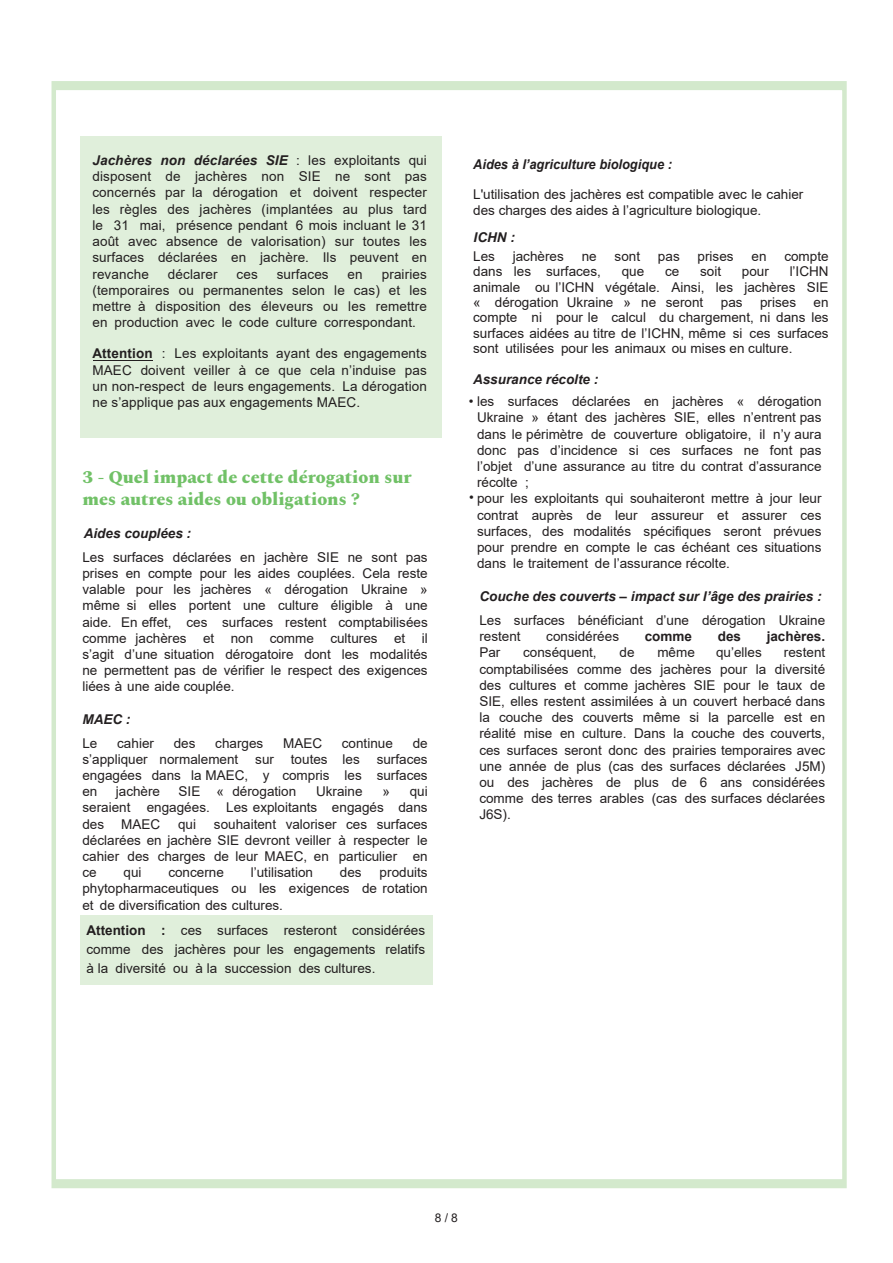
<style>
.page{position:relative;width:893px;height:1263px;background:#fff}
.page>*{position:absolute;margin:0;border:0;box-sizing:border-box;transform-origin:0 0}
.t1{font:800 18px/21.6px "Spectral";color:#71c167}
.t2{font:13.5px/16.2px "Arial";color:#231f20;text-align:justify}
.t3{font:13.5px/15.5px "Arial";color:#221e1f;text-align:justify}
.t4{font:italic 700 13.5px "Arial";color:#231f20}
.t5{font:italic 700 13.5px "Arial";color:#221e1f;scale:.95 1}
.t6{font:700 13.5px "Arial";color:#231f20}
.t7{font:12px "Arial";color:#231f20}
.s1{font-weight:700;font-style:italic}
.s2{font-weight:700}
.s3{color:#fff}
</style>
<div class="page">
<div style="left:51px;top:82px;width:797px;height:1105px;border:6px solid #d3e9cc"></div>
<div style="left:80px;top:136px;width:361px;height:301px;background:#e0efdb"></div>
<hr style="left:93px;top:360px;width:59px;height:1px;background:#231f20">
<div style="left:80px;top:914px;width:352px;height:70px;background:#e0efdb"></div>
<p class="t2" style="left:92px;top:152px;width:336px"><span class="s1">Jachères non déclarées SIE</span> : les exploitants qui disposent de jachères non SIE ne sont pas concernés par la dérogation et doivent respecter les règles des jachères (implantées au plus tard le 31 mai, présence pendant 6 mois incluant le 31 août avec absence de valorisation) sur toutes les surfaces déclarées en jachère. Ils peuvent en revanche</p>
<p class="t2" style="left:168px;top:266px;width:51px">déclarer</p>
<p class="t2" style="left:237px;top:266px;width:23px">ces</p>
<p class="t2" style="left:277px;top:266px;width:53px">surfaces</p>
<p class="t2" style="left:348px;top:266px;width:17px">en</p>
<p class="t2" style="left:92px;top:266px;width:336px;text-indent:289px">prairies (temporaires ou permanentes selon le cas) et les mettre à disposition des éleveurs ou les remettre en production avec le code culture correspondant.</p>
<p class="t2" style="left:92px;top:345px;width:336px"><span class="s2">Attention</span> : Les exploitants ayant des engagements MAEC doivent veiller à ce que cela n’induise pas un non-respect de leurs engagements. La dérogation ne s’applique pas aux engagements MAEC.</p>
<h1 class="t1" style="left:82px;top:467px;width:330px">3 - Quel impact de cette dérogation sur mes autres aides ou obligations ?</h1>
<p class="t4" style="left:84px;top:524px;width:109px">Aides couplées :</p>
<p class="t2" style="left:82px;top:549px;width:347px">Les surfaces déclarées en jachère SIE ne sont pas prises en compte pour les aides couplées. Cela reste valable pour les jachères « dérogation Ukraine » même si elles portent une culture éligible à une aide. En effet, ces surfaces restent comptabilisées comme jachères et non comme cultures et il s’agit d’une situation dérogatoire dont les modalités ne permettent pas de vérifier le respect des exigences liées à une aide couplée.</p>
<p class="t4" style="left:82px;top:710px;width:49px">MAEC :</p>
<p class="t2" style="left:82px;top:735px;width:17px">Le</p>
<p class="t2" style="left:117px;top:735px;width:38px">cahier</p>
<p class="t2" style="left:174px;top:735px;width:23px">des</p>
<p class="t2" style="left:215px;top:735px;width:50px">charges</p>
<p class="t2" style="left:283px;top:735px;width:41px">MAEC</p>
<p class="t2" style="left:342px;top:735px;width:53px">continue</p>
<p class="t2" style="left:413px;top:735px;width:17px">de</p>
<p class="t2" style="left:82px;top:751px;width:157px">s’appliquer normalement</p>
<p class="t2" style="left:82px;top:751px;width:347px;text-indent:173px">sur toutes les surfaces engagées dans la MAEC, y compris les surfaces en</p>
<p class="t2" style="left:116px;top:783px;width:46px">jachère</p>
<p class="t2" style="left:179px;top:783px;width:119px">SIE « dérogation</p>
<p class="t2" style="left:316px;top:783px;width:48px">Ukraine</p>
<p class="t2" style="left:82px;top:783px;width:347px;text-indent:300px">» qui seraient engagées. Les exploitants engagés dans des</p>
<p class="t2" style="left:82px;top:816px;width:347px;text-indent:131px">souhaitent valoriser ces surfaces déclarées en jachère SIE devront veiller à respecter le cahier des charges de leur MAEC, en particulier en ce</p>
<p class="t2" style="left:121px;top:816px;width:41px">MAEC</p>
<p class="t2" style="left:178px;top:816px;width:20px">qui</p>
<p class="t2" style="left:124px;top:864px;width:20px">qui</p>
<p class="t2" style="left:168px;top:864px;width:57px">concerne</p>
<p class="t2" style="left:251px;top:864px;width:64px">l’utilisation</p>
<p class="t2" style="left:340px;top:864px;width:23px">des</p>
<p class="t2" style="left:82px;top:864px;width:347px;text-indent:297px">produits phytopharmaceutiques ou les exigences de rotation et de diversification des cultures.</p>
<p class="t3" style="left:86px;top:921px;width:340px;line-height:18.9px"><span class="s2">Attention :</span> ces surfaces resteront considérées comme des jachères pour les engagements relatifs à la diversité ou à la succession des cultures.</p>
<p class="t5" style="left:473px;top:155px;width:211px">Aides à l’agriculture biologique :</p>
<p class="t3" style="left:473px;top:187px;width:332px">L'utilisation des jachères est compatible avec le cahier des charges des aides à l’agriculture biologique.</p>
<p class="t4" style="left:474px;top:228px;width:43px">ICHN :</p>
<p class="t3" style="left:473px;top:248px;width:23px">Les</p>
<p class="t3" style="left:513px;top:248px;width:53px">jachères</p>
<p class="t3" style="left:582px;top:248px;width:17px">ne</p>
<p class="t3" style="left:615px;top:248px;width:27px">sont</p>
<p class="t3" style="left:658px;top:248px;width:23px">pas</p>
<p class="t3" style="left:698px;top:248px;width:38px">prises</p>
<p class="t3" style="left:751px;top:248px;width:17px">en</p>
<p class="t3" style="left:784px;top:248px;width:46px">compte</p>
<p class="t3" style="left:473px;top:264px;width:129px">dans les surfaces,</p>
<p class="t3" style="left:622px;top:264px;width:24px">que</p>
<p class="t3" style="left:665px;top:264px;width:16px">ce</p>
<p class="t3" style="left:700px;top:264px;width:23px">soit</p>
<p class="t3" style="left:742px;top:264px;width:29px">pour</p>
<p class="t3" style="left:473px;top:264px;width:357px;text-indent:316px">l’ICHN animale ou l’ICHN végétale. Ainsi, les jachères SIE « dérogation Ukraine » ne seront</p>
<p class="t3" style="left:721px;top:294px;width:23px">pas</p>
<p class="t3" style="left:760px;top:294px;width:38px">prises</p>
<p class="t3" style="left:473px;top:294px;width:357px;text-indent:340px">en compte ni pour le calcul du chargement, ni dans les surfaces aidées au titre de l’ICHN, même si ces surfaces sont utilisées pour les animaux ou mises en culture.</p>
<p class="t4" style="left:473px;top:370px;width:127px">Assurance récolte :</p>
<p class="t2" style="left:477px;top:393px;width:346px;text-indent:-8px">• les surfaces déclarées en jachères « dérogation Ukraine » étant des jachères SIE, elles n’entrent pas dans le périmètre de couverture obligatoire, il n’y aura donc pas d’incidence si ces surfaces ne font pas l’objet d’une assurance au titre du contrat d’assurance récolte<span class="s3">e</span>;</p>
<p class="t2" style="left:477px;top:507px;width:346px">contrat auprès de leur assureur et assurer ces surfaces, des modalités spécifiques seront prévues pour prendre en compte le cas échéant ces situations dans le traitement de l’assurance récolte.</p>
<p class="t4" style="left:479px;top:587px;width:344px">Couche des couverts – impact sur l’âge des prairies :</p>
<p class="t2" style="left:479px;top:612px;width:347px">Les surfaces bénéficiant d’une dérogation Ukraine restent</p>
<p class="t2" style="left:469px;top:490px;width:354px">• pour les exploitants qui souhaiteront mettre à jour leur</p>
<p class="t2" style="left:546px;top:628px;width:74px">considérées</p>
<p class="t6" style="left:645px;top:627px;width:49px">comme</p>
<p class="t6" style="left:718px;top:627px;width:25px">des</p>
<p class="t6" style="left:767px;top:627px;width:60px">jachères.</p>
<p class="t2" style="left:479px;top:644px;width:23px">Par</p>
<p class="t2" style="left:523px;top:644px;width:75px">conséquent,</p>
<p class="t2" style="left:620px;top:644px;width:17px">de</p>
<p class="t2" style="left:657px;top:644px;width:39px">même</p>
<p class="t2" style="left:716px;top:644px;width:47px">qu’elles</p>
<p class="t2" style="left:479px;top:644px;width:347px;text-indent:305px">restent comptabilisées comme des jachères pour la diversité des cultures et comme jachères SIE pour le taux de SIE, elles restent assimilées à un couvert herbacé dans la couche des couverts même si la parcelle est en réalité mise en culture. Dans la couche des couverts, ces surfaces seront donc des prairies temporaires avec une année de plus (cas des surfaces déclarées J5M) ou des jachères de plus de 6 ans considérées comme des terres arables (cas des surfaces déclarées J6S).</p>
<p class="t7" style="left:435px;top:1209px;width:24px">8 / 8</p>
</div>
